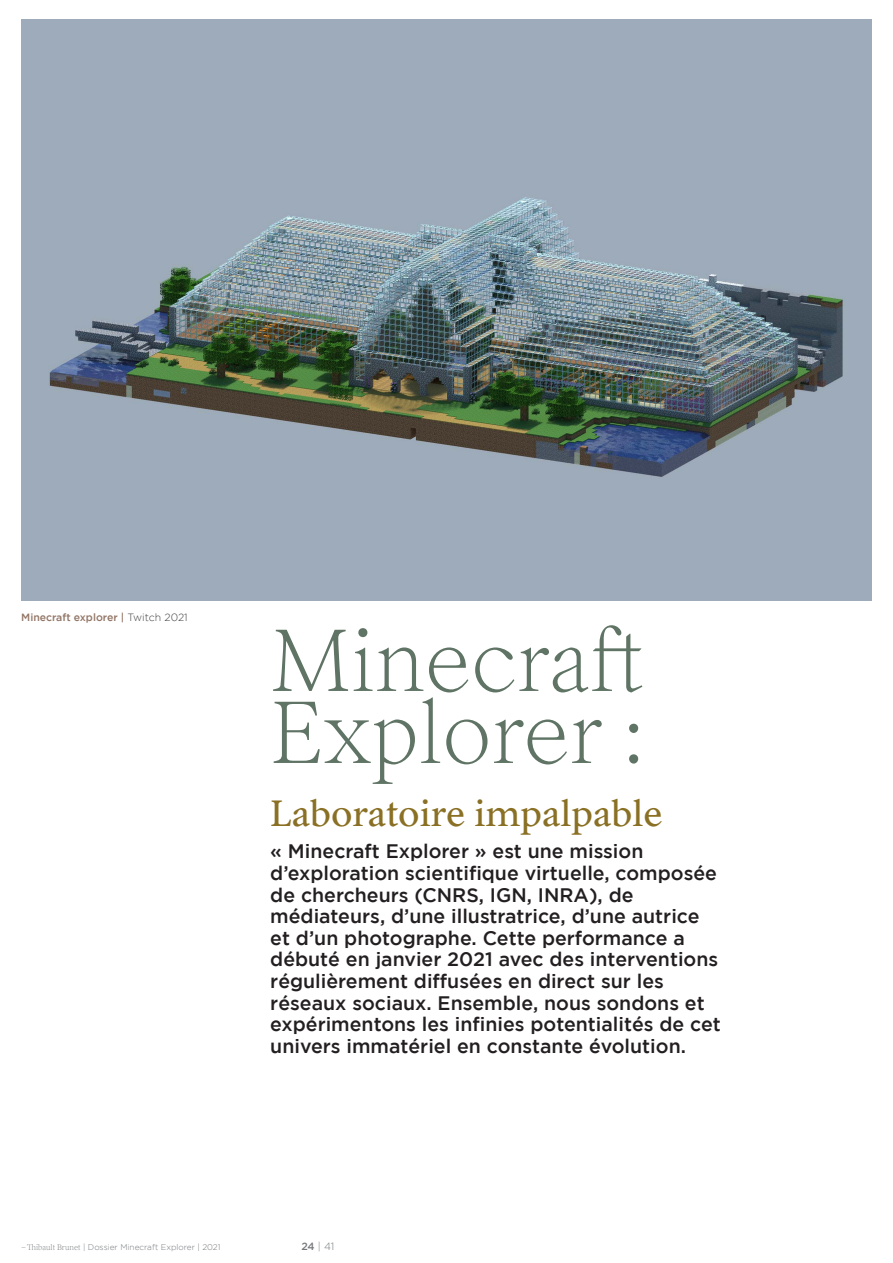
<style>
.page{position:relative;width:893px;height:1263px;background:#fff}
.page>*{position:absolute;margin:0;border:0;box-sizing:border-box;transform-origin:0 0}
.TITRE_A{font:300 90px/72px "Inferi";color:#5f7464}
.TITRE_B{font:37.5px "Inferi";color:#8a7024}
.P_INTRO_EXERGUE{font:500 19.5px/21.6px "Gotham";color:#231f20}
.Légende_img{font:500 10.5px "Gotham";color:#927565}
.Folio{font:300 10.5px "Gotham";color:#76787b}
.Folio-2{font:300 8.25px "Gotham";color:#76787b}
.s1{font-weight:300;color:#3e3e3f}
.s2{font-family:"Inferi"}
.s3{font-weight:500}
</style>
<div class="page">
<img style="left:21px;top:20px;width:851px;height:581px">
<p class="Légende_img" style="left:21px;top:611px;width:168px">Minecraft explorer | <span class="s1">Twitch 2021</span></p>
<p class="TITRE_A" style="left:270px;top:625px;width:375px">Minecraft<br>Explorer :</p>
<p class="TITRE_B" style="left:270px;top:790px;width:394px">Laboratoire impalpable</p>
<p class="P_INTRO_EXERGUE" style="left:270px;top:840px;width:452px">« Minecraft Explorer » est une mission d’exploration scientifique virtuelle, composée de chercheurs (CNRS, IGN, INRA), de médiateurs, d’une illustratrice, d’une autrice et d’un photographe. Cette performance a débuté en janvier 2021 avec des interventions régulièrement diffusées en direct sur les réseaux sociaux. Ensemble, nous sondons et expérimentons les infinies potentialités de cet univers immatériel en constante évolution.</p>
<p class="Folio-2" style="left:21px;top:1242px;width:201px"><span class="s2">–Thibault Brunet</span> | Dossier Minecraft Explorer | 2021</p>
<p class="Folio" style="left:301px;top:1240px;width:34px"><span class="s3">24</span> | 41</p>
</div>
